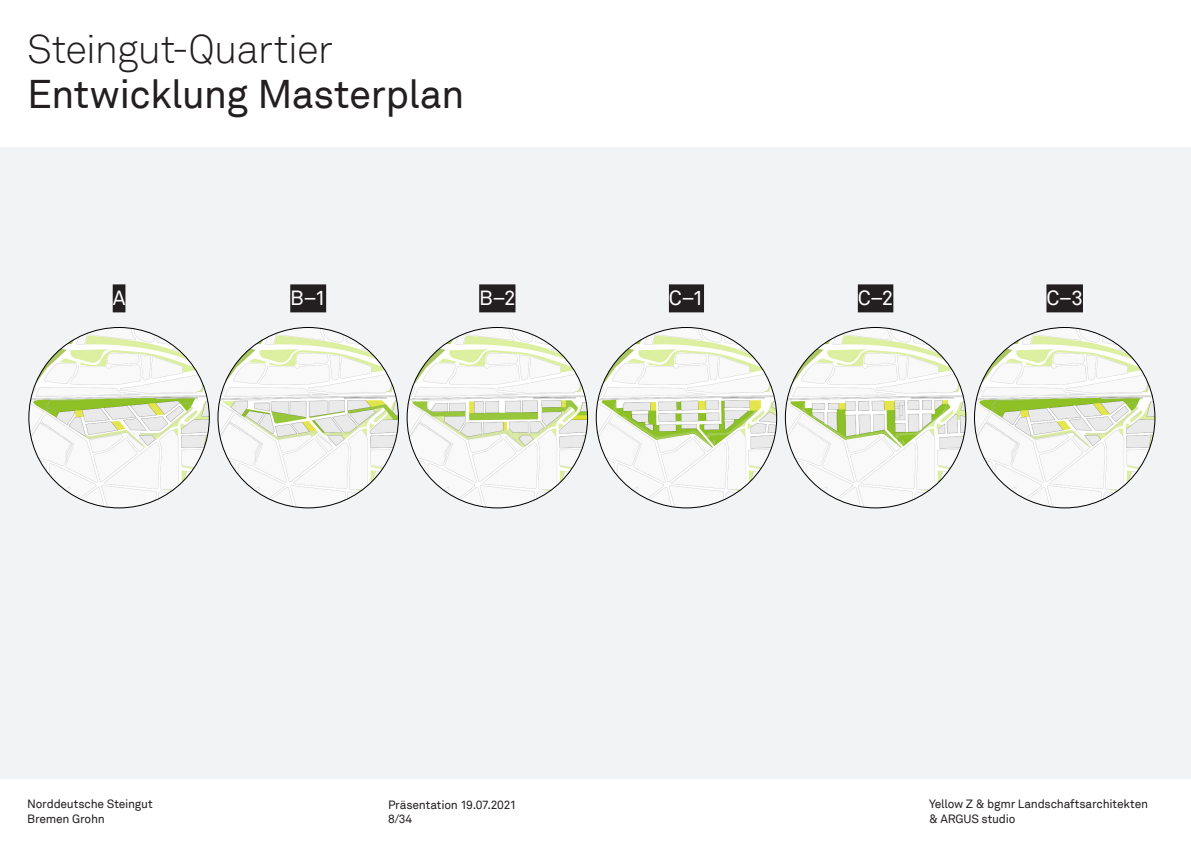
<style>
.page{position:relative;width:1191px;height:842px;background:#fff}
.page>*{position:absolute;margin:0;border:0;box-sizing:border-box;transform-origin:0 0}
.t1{font:40px "Akkurat";letter-spacing:-.02em;color:#231f20}
.t2{font:300 40px "Akkurat";letter-spacing:-.025em;color:#231f20}
.t3{font:20.5px "Akkurat";color:#fff}
.t4{font:12px/15px "Akkurat";letter-spacing:-.02em;color:#231f20}
</style>
<div class="page">
<div style="left:0;top:147px;width:1191px;height:631px;background:#f2f3f4"></div>
<img style="left:29px;top:327px;width:180px;height:181px;border-radius:90px">
<img style="left:407px;top:327px;width:180px;height:181px;border-radius:90px">
<img style="left:785px;top:327px;width:180px;height:181px;border-radius:90px">
<img style="left:218px;top:327px;width:180px;height:181px;border-radius:90px">
<img style="left:596px;top:327px;width:180px;height:181px;border-radius:90px">
<img style="left:974px;top:327px;width:181px;height:181px;border-radius:90px">
<div style="left:113px;top:284px;width:12px;height:28px;background:#231f20"></div>
<div style="left:669px;top:284px;width:35px;height:28px;background:#231f20"></div>
<div style="left:290px;top:284px;width:36px;height:28px;background:#231f20"></div>
<div style="left:858px;top:284px;width:35px;height:28px;background:#231f20"></div>
<div style="left:479px;top:284px;width:36px;height:28px;background:#231f20"></div>
<div style="left:1046px;top:284px;width:37px;height:28px;background:#231f20"></div>
<p class="t2" style="left:27px;top:25px;width:307px">Steingut-Quartier</p>
<p class="t1" style="left:27px;top:71px;width:439px">Entwicklung Masterplan</p>
<p class="t3" style="left:113px;top:286px;width:14px">A</p>
<p class="t3" style="left:290px;top:286px;width:37px">B–1</p>
<p class="t3" style="left:479px;top:286px;width:38px">B–2</p>
<p class="t3" style="left:669px;top:286px;width:37px">C–1</p>
<p class="t3" style="left:858px;top:286px;width:37px">C–2</p>
<p class="t3" style="left:1046px;top:286px;width:38px">C–3</p>
<p class="t4" style="left:27px;top:796px;width:127px">Norddeutsche Steingut<br>Bremen Grohn</p>
<p class="t4" style="left:388px;top:797px;width:130px">Präsentation 19.07.2021</p>
<p class="t4" style="left:929px;top:797px;width:220px">Yellow Z &amp; bgmr Landschaftsarchitekten</p>
<p class="t4" style="left:388px;top:811px;width:26px">8/34</p>
<p class="t4" style="left:929px;top:812px;width:88px">&amp; ARGUS studio</p>
</div>
